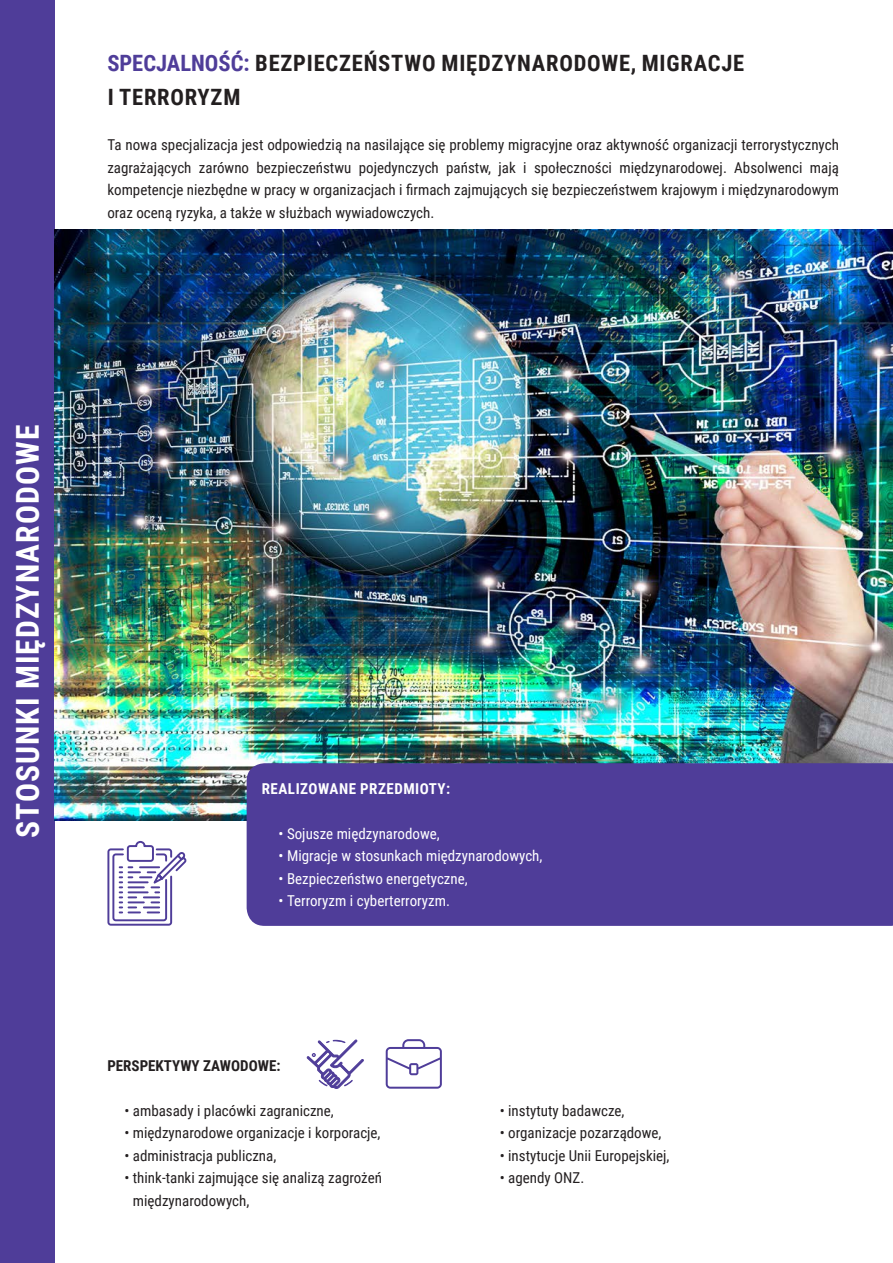
<style>
.page{position:relative;width:893px;height:1263px;background:#fff}
.page>*{position:absolute;margin:0;border:0;box-sizing:border-box;transform-origin:0 0}
.t1{font:700 31.5px "Roboto Condensed";letter-spacing:.035em;color:#fff}
.t2{font:700 22.5px/34.5px "Roboto Condensed";letter-spacing:.035em;color:#231f20}
.t3{font:15px/22.5px "Roboto Condensed";color:#231f20;text-align:justify}
.t4{font:15px "Roboto Condensed";color:#fff}
.t5{font:700 15px "Roboto Condensed";letter-spacing:.035em;color:#fff}
.t6{font:700 15px "Roboto Condensed";color:#231f20}
.s1{color:#4f3d99}
</style>
<div class="page">
<div style="left:0;top:0;width:54px;height:1263px;background:#4f3d99"></div>
<img style="left:54px;top:230px;width:839px;height:591px">
<svg style="left:107px;top:840px;width:80px;height:86px"></svg>
<svg style="left:386px;top:1039px;width:56px;height:50px"></svg>
<svg style="left:307px;top:1039px;width:57px;height:50px"></svg>
<div style="left:247px;top:763px;width:646px;height:163px;background:#4f3d99"></div>
<p class="t2" style="left:107px;top:45px;width:638px"><span class="s1">SPECJALNOŚĆ:</span> BEZPIECZEŃSTWO MIĘDZYNARODOWE, MIGRACJE<br>I TERRORYZM</p>
<p class="t3" style="left:107px;top:133px;width:733px">Ta nowa specjalizacja jest odpowiedzią na nasilające się problemy migracyjne oraz aktywność organizacji terrorystycznych zagrażających zarówno bezpieczeństwu pojedynczych państw, jak i społeczności międzynarodowej. Absolwenci mają kompetencje niezbędne w pracy w organizacjach i firmach zajmujących się bezpieczeństwem krajowym i międzynarodowym oraz oceną ryzyka, a także w służbach wywiadowczych.</p>
<p class="t1" style="left:6px;top:838px;width:415px;rotate:-90deg">STOSUNKI MIĘDZYNARODOWE</p>
<p class="t5" style="left:262px;top:778px;width:190px">REALIZOWANE PRZEDMIOTY:</p>
<p class="t4" style="left:278px;top:823px;width:163px">• Sojusze międzynarodowe,</p>
<p class="t4" style="left:278px;top:845px;width:265px">• Migracje w stosunkach międzynarodowych,</p>
<p class="t4" style="left:278px;top:868px;width:191px">• Bezpieczeństwo energetyczne,</p>
<p class="t4" style="left:278px;top:890px;width:173px">• Terroryzm i cyberterroryzm.</p>
<p class="t6" style="left:107px;top:1055px;width:175px">PERSPEKTYWY ZAWODOWE:</p>
<p class="t3" style="left:124px;top:1099px;width:211px">• ambasady i placówki zagraniczne,</p>
<p class="t3" style="left:124px;top:1121px;width:258px">• międzynarodowe organizacje i korporacje,</p>
<p class="t3" style="left:124px;top:1144px;width:153px">• administracja publiczna,</p>
<p class="t3" style="left:133px;top:1166px;width:251px;text-indent:-9px">• think-tanki zajmujące się analizą zagrożeń międzynarodowych,</p>
<p class="t3" style="left:500px;top:1099px;width:126px">• instytuty badawcze,</p>
<p class="t3" style="left:500px;top:1121px;width:163px">• organizacje pozarządowe,</p>
<p class="t3" style="left:500px;top:1144px;width:171px">• instytucje Unii Europejskiej,</p>
<p class="t3" style="left:500px;top:1166px;width:86px">• agendy ONZ.</p>
</div>
